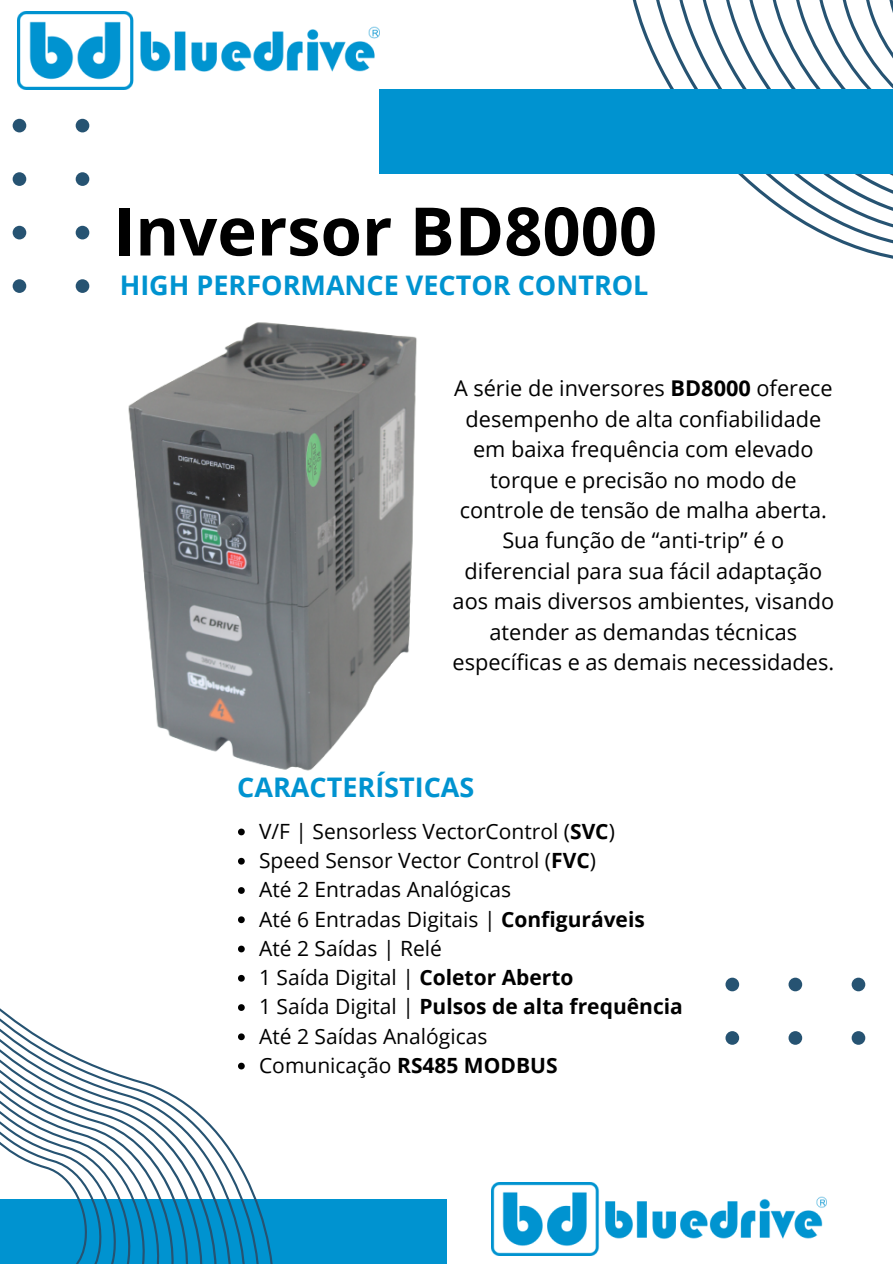
<style>
.page{position:relative;width:893px;height:1264px;background:#fff}
.page>*{position:absolute;margin:0;border:0;box-sizing:border-box;transform-origin:0 0}
.t1{font:700 66.9px "Open Sans";color:#000}
.t2{font:700 27px "Open Sans";color:#0093d0}
.t3{font:21.75px/30.3px "Open Sans";color:#000;text-align:center}
.t4{font:21px "Open Sans";color:#000}
.t5{font:700 21px "Open Sans";color:#000}
.s1{font-weight:700}
.s2{font-weight:400}
</style>
<div class="page">
<svg style="left:632px;top:0;width:260px;height:259px"></svg>
<div style="left:379px;top:89px;width:513px;height:85px;background:#0093d0"></div>
<svg style="left:725px;top:977px;width:141px;height:68px"></svg>
<div style="left:0;top:1199px;width:446px;height:64px;background:#0093d0"></div>
<svg style="left:12px;top:119px;width:77px;height:174px"></svg>
<svg style="left:0;top:952px;width:273px;height:311px"></svg>
<img style="left:18px;top:11px;width:361px;height:79px">
<img style="left:491px;top:1182px;width:335px;height:73px">
<img style="left:128px;top:322px;width:289px;height:449px">
<svg style="left:238px;top:828px;width:7px;height:7px"></svg>
<svg style="left:238px;top:857px;width:7px;height:7px"></svg>
<svg style="left:238px;top:887px;width:7px;height:6px"></svg>
<svg style="left:238px;top:916px;width:7px;height:7px"></svg>
<svg style="left:238px;top:945px;width:7px;height:7px"></svg>
<svg style="left:238px;top:974px;width:7px;height:7px"></svg>
<svg style="left:238px;top:1004px;width:7px;height:6px"></svg>
<svg style="left:238px;top:1033px;width:7px;height:7px"></svg>
<svg style="left:238px;top:1062px;width:7px;height:7px"></svg>
<h1 class="t1" style="left:113px;top:184px;width:545px">Inversor BD8000</h1>
<h2 class="t2" style="left:120px;top:266px;width:530px">HIGH PERFORMANCE VECTOR CONTROL</h2>
<p class="t3" style="left:452px;top:373px;width:383px">A série de inversores <span class="s1">BD8000</span> oferece desempenho de alta confiabilidade em baixa frequência com elevado torque e precisão no modo de controle de tensão de malha aberta.<br>Sua função de “anti-trip” é o diferencial para sua fácil adaptação aos mais diversos ambientes, visando atender as demandas técnicas específicas e as demais necessidades.</p>
<p class="t2" style="left:237px;top:768px;width:239px">CARACTERÍSTICAS</p>
<p class="t4" style="left:259px;top:816px;width:357px">V/F | Sensorless VectorControl (<span class="s1">SVC</span>)</p>
<h2 class="t4" style="left:259px;top:845px;width:338px">Speed Sensor Vector Control (<span class="s1">FVC</span>)</h2>
<p class="t4" style="left:259px;top:874px;width:253px">Até 2 Entradas Analógicas</p>
<p class="t4" style="left:259px;top:904px;width:387px">Até 6 Entradas Digitais | <span class="s1">Configuráveis</span></p>
<p class="t4" style="left:259px;top:933px;width:184px">Até 2 Saídas | Relé</p>
<p class="t4" style="left:259px;top:962px;width:316px">1 Saída Digital | <span class="s1">Coletor Aberto</span></p>
<p class="t5" style="left:259px;top:991px;width:425px"><span class="s2">1 Saída Digital |</span> Pulsos de alta frequência</p>
<p class="t4" style="left:259px;top:1021px;width:230px">Até 2 Saídas Analógicas</p>
<p class="t4" style="left:259px;top:1050px;width:300px">Comunicação <span class="s1">RS485 MODBUS</span></p>
</div>
